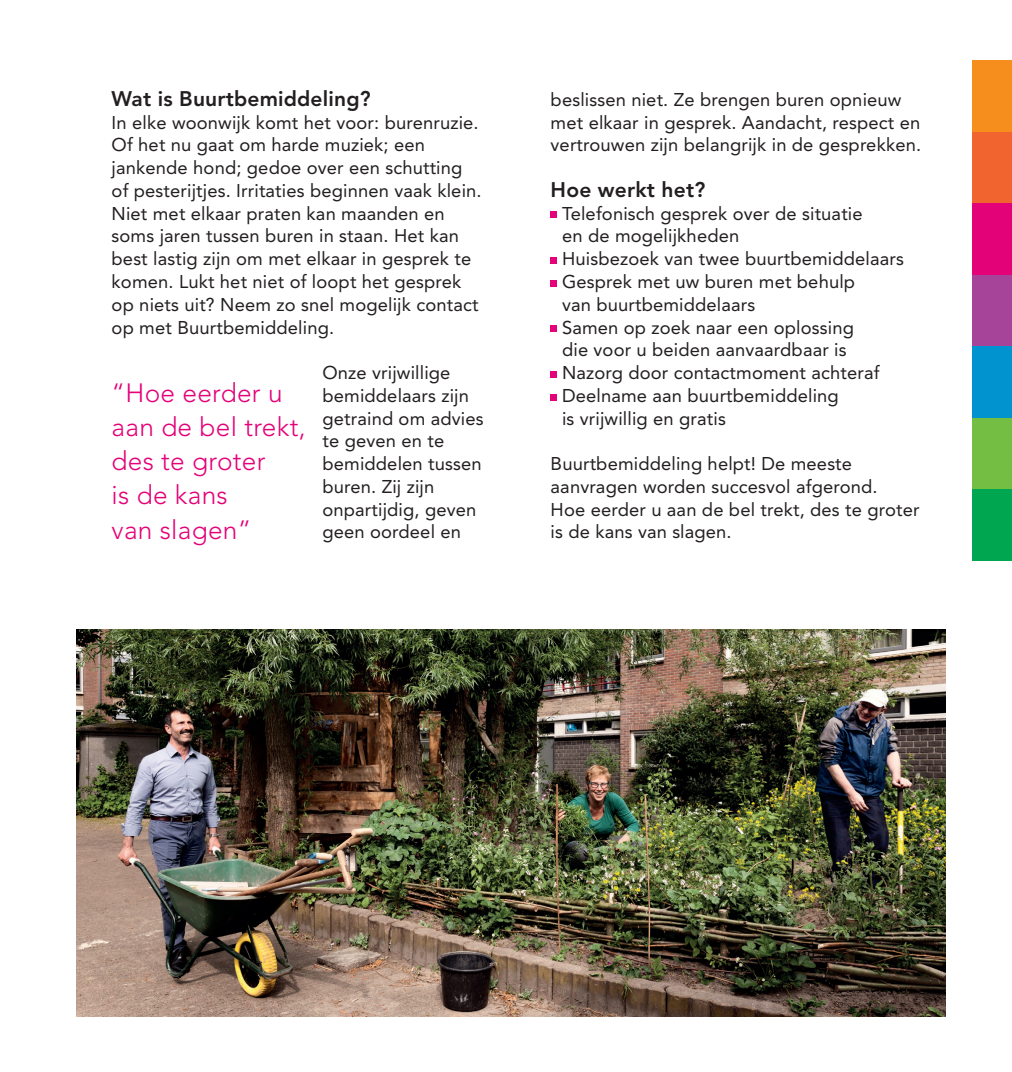
<style>
.page{position:relative;width:1012px;height:1072px;background:#fff}
.page>*{position:absolute;margin:0;border:0;box-sizing:border-box;transform-origin:0 0}
.t1{font:300 26.25px/34.1px "Avenir";letter-spacing:.01em;color:#e40278}
.t2{font:800 21px "Avenir";letter-spacing:.01em;color:#231f20}
.t3{font:18.38px/22.8px "Avenir";letter-spacing:.01em;color:#231f20}
</style>
<div class="page">
<img style="left:77px;top:629px;width:868px;height:387px">
<div style="left:972px;top:60px;width:40px;height:72px;background:#f68e1e"></div>
<div style="left:972px;top:132px;width:40px;height:71px;background:#f2642f"></div>
<div style="left:972px;top:203px;width:40px;height:72px;background:#e40278"></div>
<div style="left:972px;top:275px;width:40px;height:71px;background:#a54499"></div>
<div style="left:972px;top:346px;width:40px;height:72px;background:#0093d0"></div>
<div style="left:972px;top:418px;width:40px;height:71px;background:#74bf43"></div>
<div style="left:972px;top:489px;width:40px;height:72px;background:#00a750"></div>
<svg style="left:551px;top:212px;width:6px;height:6px"></svg>
<svg style="left:551px;top:257px;width:6px;height:6px"></svg>
<svg style="left:551px;top:280px;width:6px;height:6px"></svg>
<svg style="left:551px;top:326px;width:6px;height:6px"></svg>
<svg style="left:551px;top:371px;width:6px;height:6px"></svg>
<svg style="left:551px;top:394px;width:6px;height:6px"></svg>
<p class="t2" style="left:112px;top:86px;width:261px">Wat is Buurtbemiddeling?</p>
<p class="t3" style="left:112px;top:111px;width:372px">In elke woonwijk komt het voor: burenruzie.<br>Of het nu gaat om harde muziek; een jankende hond; gedoe over een schutting of pesterijtjes. Irritaties beginnen vaak klein.<br>Niet met elkaar praten kan maanden en soms jaren tussen buren in staan. Het kan best lastig zijn om met elkaar in gesprek te komen. Lukt het niet of loopt het gesprek op niets uit? Neem zo snel mogelijk contact op met Buurtbemiddeling.</p>
<p class="t3" style="left:322px;top:361px;width:163px">Onze vrijwillige bemiddelaars zijn getraind om advies te geven en te bemiddelen tussen buren. Zij zijn onpartijdig, geven geen oordeel en</p>
<h1 class="t1" style="left:112px;top:376px;width:195px">“Hoe eerder u aan de bel trekt, des te groter<br>is de kans<br>van slagen”</h1>
<p class="t3" style="left:551px;top:88px;width:372px">beslissen niet. Ze brengen buren opnieuw met elkaar in gesprek. Aandacht, respect en vertrouwen zijn belangrijk in de gesprekken.</p>
<p class="t2" style="left:551px;top:177px;width:156px">Hoe werkt het?</p>
<p class="t3" style="left:562px;top:202px;width:343px">Telefonisch gesprek over de situatie<br>en de mogelijkheden<br>Huisbezoek van twee buurtbemiddelaars<br>Gesprek met uw buren met behulp<br>van buurtbemiddelaars<br>Samen op zoek naar een oplossing<br>die voor u beiden aanvaardbaar is<br>Nazorg door contactmoment achteraf<br>Deelname aan buurtbemiddeling<br>is vrijwillig en gratis</p>
<p class="t3" style="left:551px;top:452px;width:370px">Buurtbemiddeling helpt! De meeste aanvragen worden succesvol afgerond.<br>Hoe eerder u aan de bel trekt, des te groter is de kans van slagen.</p>
</div>
